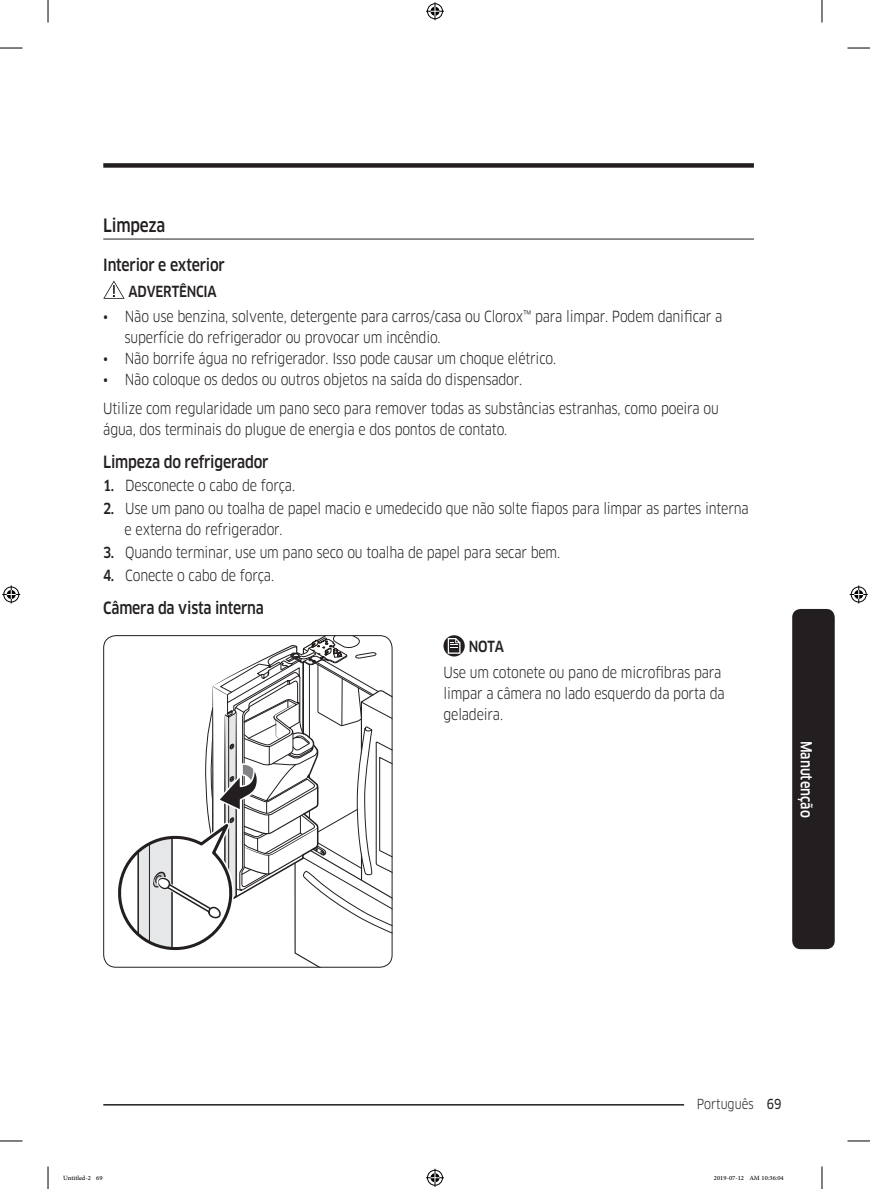
<style>
.page{position:relative;width:870px;height:1189px;background:#fff}
.page>*{position:absolute;margin:0;border:0;box-sizing:border-box;transform-origin:0 0}
.t1{font:500 18px "Samsung Clan Pro";letter-spacing:-.015em;color:#231f20;scale:.85 1}
.t2{font:500 16.5px "Samsung Clan Pro";letter-spacing:-.015em;color:#231f20;scale:.85 1}
.t3{font:15px/21px "Samsung Clan Pro";letter-spacing:-.015em;color:#231f20;scale:.85 1}
.t4{font:500 15px "Samsung Clan Pro";letter-spacing:-.015em;color:#231f20;scale:.85 1}
.t5{font:500 15px "Samsung Clan Pro";color:#fff;scale:.85 1}
.t6{font:13.5px "Samsung Clan Pro";color:#231f20;scale:.85 1}
.t7{font:9px "Adobe Arabic";color:#000}
.s1{font-weight:500}
.s2{font-family:"Samsung Clan Pro News"}
</style>
<div class="page">
<div style="left:103px;top:163px;width:651px;height:5px;background:#231f20"></div>
<hr style="left:103px;top:1104px;width:651px;height:1px;background:#231f20">
<div style="left:684px;top:1096px;width:83px;height:15px;background:#fff"></div>
<div style="left:792px;top:609px;width:43px;height:340px;background:#231f20;border-radius:9px"></div>
<hr style="left:103px;top:239px;width:651px;height:1px;background:#231f20">
<svg style="left:103px;top:281px;width:22px;height:18px"></svg>
<svg style="left:110px;top:635px;width:282px;height:332px"></svg>
<div style="left:103px;top:635px;width:289px;height:332px;border:1px solid #231f20;border-radius:12px"></div>
<svg style="left:443px;top:635px;width:22px;height:21px"></svg>
<svg style="left:448px;top:638px;width:12px;height:16px"></svg>
<svg style="left:0;top:48px;width:22px;height:1px"></svg>
<svg style="left:847px;top:48px;width:23px;height:1px"></svg>
<svg style="left:0;top:1141px;width:22px;height:1px"></svg>
<svg style="left:847px;top:1141px;width:23px;height:1px"></svg>
<svg style="left:48px;top:0;width:1px;height:22px"></svg>
<svg style="left:48px;top:1166px;width:1px;height:23px"></svg>
<svg style="left:822px;top:0;width:1px;height:22px"></svg>
<svg style="left:822px;top:1166px;width:1px;height:23px"></svg>
<svg style="left:426px;top:2px;width:18px;height:18px"></svg>
<svg style="left:426px;top:1169px;width:18px;height:18px"></svg>
<svg style="left:2px;top:585px;width:18px;height:18px"></svg>
<svg style="left:850px;top:585px;width:18px;height:18px"></svg>
<p class="t1" style="left:103px;top:215px;width:75px">Limpeza</p>
<p class="t2" style="left:103px;top:255px;width:145px">Interior e exterior</p>
<p class="t4" style="left:129px;top:282px;width:105px">ADVERTÊNCIA</p>
<p class="t3" style="left:125px;top:306px;width:705px;text-indent:-21px">• Não use benzina, solvente, detergente para carros/casa ou Clorox™ para limpar. Podem danificar a superfície do refrigerador ou provocar um incêndio.</p>
<p class="t3" style="left:103px;top:348px;width:534px">• Não borrife água no refrigerador. Isso pode causar um choque elétrico.</p>
<p class="t3" style="left:103px;top:364px;width:726px;line-height:29.5px">• Não coloque os dedos ou outros objetos na saída do dispensador.<br>Utilize com regularidade um pano seco para remover todas as substâncias estranhas, como poeira ou</p>
<p class="t3" style="left:103px;top:419px;width:477px">água, dos terminais do plugue de energia e dos pontos de contato.</p>
<p class="t2" style="left:103px;top:452px;width:196px">Limpeza do refrigerador</p>
<p class="t3" style="left:103px;top:475px;width:227px"><span class="s1">1.</span> Desconecte o cabo de força.</p>
<p class="t3" style="left:125px;top:498px;width:736px;text-indent:-21px"><span class="s1">2.</span> Use um pano ou toalha de papel macio e umedecido que não solte fiapos para limpar as partes interna e externa do refrigerador.</p>
<p class="t3" style="left:103px;top:542px;width:539px"><span class="s1">3.</span> Quando terminar, use um pano seco ou toalha de papel para secar bem.</p>
<p class="t3" style="left:103px;top:565px;width:202px"><span class="s1">4.</span> Conecte o cabo de força.</p>
<p class="t2" style="left:103px;top:598px;width:190px">Câmera da vista interna</p>
<p class="t4" style="left:469px;top:638px;width:43px">NOTA</p>
<p class="t3" style="left:443px;top:661px;width:332px">Use um cotonete ou pano de microfibras para limpar a câmera no lado esquerdo da porta da geladeira.</p>
<p class="t5" style="left:815px;top:740px;width:92px;rotate:90deg">Manutenção</p>
<p class="t6" style="left:697px;top:1096px;width:101px">Português <span class="s2">69</span></p>
<p class="t7" style="left:63px;top:1171px;width:41px">Untitled-2 69</p>
<p class="t7" style="left:714px;top:1171px;width:71px">2019-07-12 AM 10:36:04</p>
</div>
